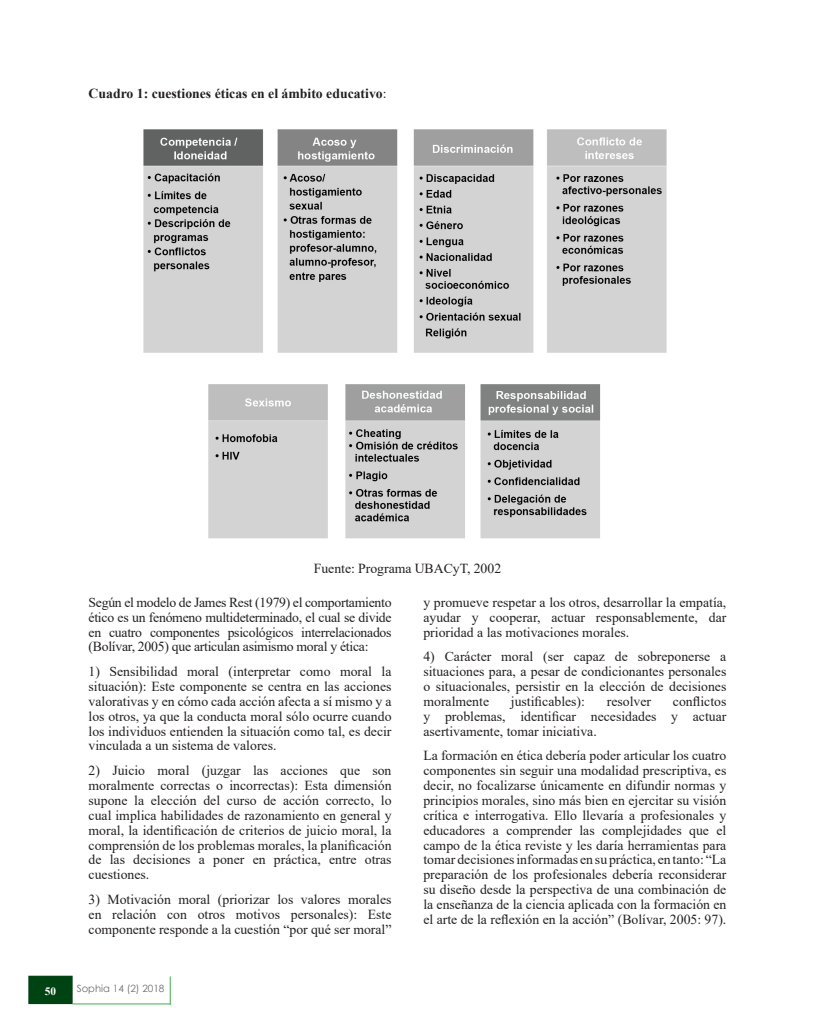
<style>
.page{position:relative;width:815px;height:1028px;background:#fff}
.page>*{position:absolute;margin:0;border:0;box-sizing:border-box;transform-origin:0 0}
.t1{font:13.75px/14.9px "Times New Roman";color:#231f20;text-align:justify}
.t2{font:700 13.75px "Times New Roman";color:#231f20}
.t3{font:700 11.25px "Times New Roman";color:#fff}
.t4{font:10px "Century Gothic";color:#6c6d70}
.s1{font-weight:400}
</style>
<div class="page">
<div style="left:28px;top:975px;width:45px;height:29px;background:#004313;border:1px solid #004313"></div>
<hr style="left:73px;top:1003px;width:97px;height:1px;background:#40ae49">
<svg style="left:170px;top:976px;width:1px;height:29px"></svg>
<img style="left:143px;top:129px;width:524px;height:410px">
<p class="t2" style="left:89px;top:84px;width:300px">Cuadro 1: cuestiones éticas en el ámbito educativo<span class="s1">:</span></p>
<p class="t3" style="left:45px;top:983px;width:13px">50</p>
<p class="t1" style="left:314px;top:560px;width:189px">Fuente: Programa UBACyT, 2002</p>
<p class="t1" style="left:89px;top:594px;width:305px">Según el modelo de James Rest (1979) el comportamiento ético es un fenómeno multideterminado, el cual se divide en cuatro componentes psicológicos interrelacionados (Bolívar, 2005) que articulan asimismo moral y ética:</p>
<p class="t1" style="left:89px;top:663px;width:304px">1) Sensibilidad moral (interpretar como moral la situación): Este componente se centra en las acciones valorativas y en cómo cada acción afecta a sí mismo y a los otros, ya que la conducta moral sólo ocurre cuando los individuos entienden la situación como tal, es decir vinculada a un sistema de valores.</p>
<p class="t1" style="left:89px;top:762px;width:304px">2) Juicio moral (juzgar las acciones que son moralmente correctas o incorrectas): Esta dimensión supone la elección del curso de acción correcto, lo cual implica habilidades de razonamiento en general y moral, la identificación de criterios de juicio moral, la comprensión de los problemas morales, la planificación de las decisiones a poner en práctica, entre otras cuestiones.</p>
<p class="t1" style="left:89px;top:891px;width:304px">3) Motivación moral (priorizar los valores morales en relación con otros motivos personales): Este componente responde a la cuestión “por qué ser moral”</p>
<p class="t4" style="left:77px;top:981px;width:89px">Sophia 14 (2) 2018</p>
<p class="t1" style="left:423px;top:594px;width:304px">y promueve respetar a los otros, desarrollar la empatía, ayudar y cooperar, actuar responsablemente, dar prioridad a las motivaciones morales.</p>
<p class="t1" style="left:423px;top:649px;width:304px">4) Carácter moral (ser capaz de sobreponerse a situaciones para, a pesar de condicionantes personales o situacionales, persistir en la elección de decisiones moralmente</p>
<p class="t1" style="left:511px;top:693px;width:76px">justificables):</p>
<p class="t1" style="left:607px;top:693px;width:46px">resolver</p>
<p class="t1" style="left:423px;top:693px;width:304px;text-indent:249px">conflictos y problemas, identificar necesidades y actuar asertivamente, tomar iniciativa.</p>
<p class="t1" style="left:423px;top:748px;width:304px">La formación en ética debería poder articular los cuatro componentes sin seguir una modalidad prescriptiva, es decir, no focalizarse únicamente en difundir normas y principios morales, sino más bien en ejercitar su visión crítica e interrogativa. Ello llevaría a profesionales y educadores a comprender las complejidades que el campo de la ética reviste y les daría herramientas para tomar decisiones informadas en su práctica, en tanto: “La preparación de los profesionales debería reconsiderar su diseño desde la perspectiva de una combinación de la enseñanza de la ciencia aplicada con la formación en el arte de la reflexión en la acción” (Bolívar, 2005: 97).</p>
</div>
